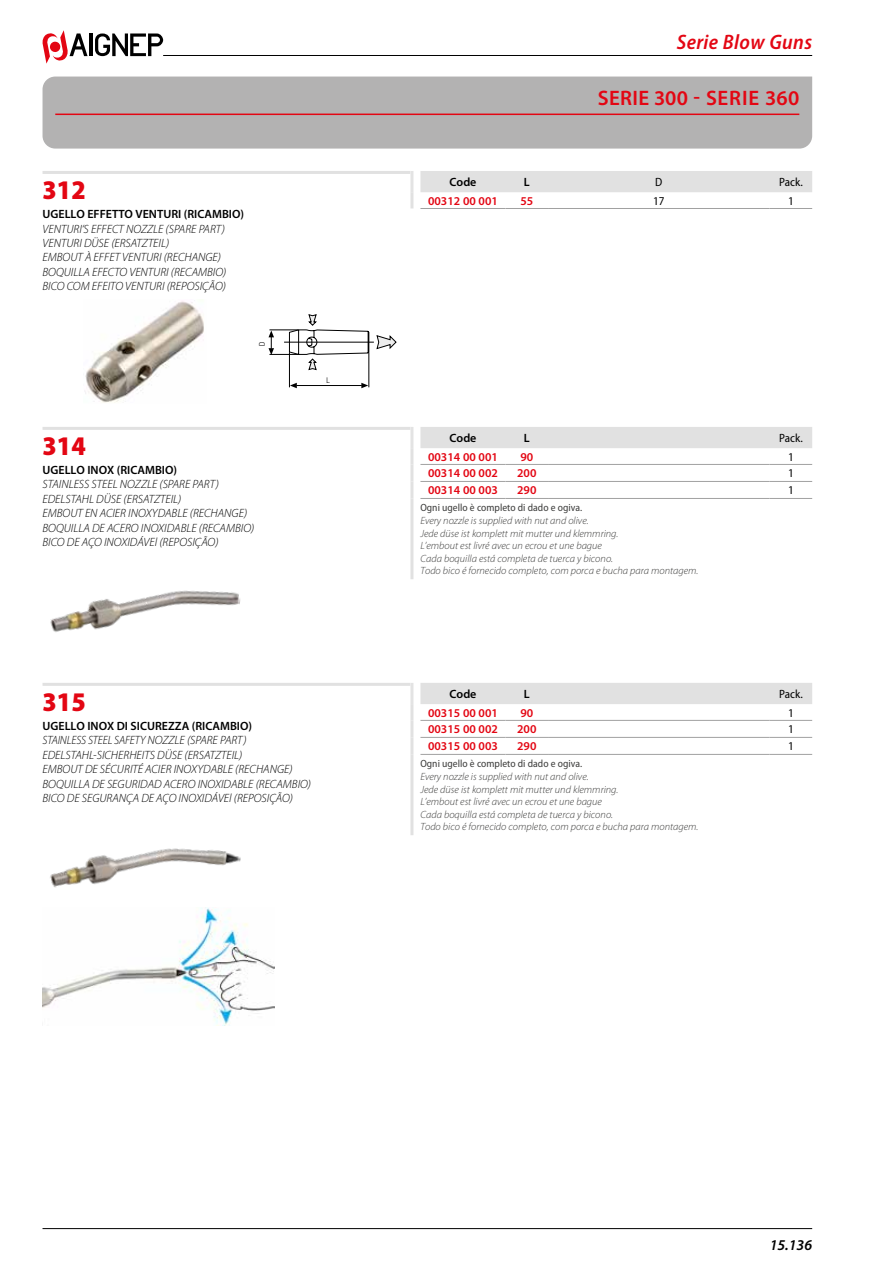
<style>
.page{position:relative;width:893px;height:1263px;background:#fff}
.page>*{position:absolute;margin:0;border:0;box-sizing:border-box;transform-origin:0 0}
.t1{font:900 semi-condensed 27px "Myriad Pro";color:#e30613}
.t2{font:600 21px "Myriad Pro";letter-spacing:.02em;color:#e30613}
.t3{font:italic 600 semi-condensed 21px "Myriad Pro";letter-spacing:.02em;color:#e30613}
.t4{font:italic 600 15px "Myriad Pro";color:#000}
.t5{font:italic 300 12px/14.4px "Myriad Pro";color:#000}
.t6{font:italic 300 12px/14.4px "Myriad Pro";color:#000;scale:.95 1}
.t7{font:600 12px "Myriad Pro";color:#000}
.t8{font:600 12px "Myriad Pro";color:#e30613}
.t9{font:semi-condensed 12px "Myriad Pro";color:#000}
.t10{font:italic 300 10.5px/12.6px "Myriad Pro";color:#3c3c3b}
.t11{font:semi-condensed 10.5px "Myriad Pro";color:#3c3c3b}
.t12{font:300 condensed 7.8px "Helvetica Neue LT Std";color:#000}
</style>
<div class="page">
<hr style="left:90px;top:33px;width:3px;height:23px;background:#000">
<svg style="left:95px;top:33px;width:68px;height:23px"></svg>
<svg style="left:42px;top:30px;width:46px;height:34px"></svg>
<hr style="left:43px;top:1228px;width:769px;height:1px;background:#000">
<hr style="left:163px;top:55px;width:649px;height:1px;background:#000">
<div style="left:43px;top:77px;width:769px;height:72px;background:#b3b2b2"></div>
<hr style="left:55px;top:114px;width:744px;height:1px;background:#e30613">
<hr style="left:43px;top:171px;width:367px;height:3px;background:#e1e1e1">
<hr style="left:43px;top:427px;width:367px;height:3px;background:#e1e1e1">
<hr style="left:43px;top:683px;width:367px;height:3px;background:#e1e1e1">
<div style="left:420px;top:171px;width:392px;height:21px;background:#e1e1e1"></div>
<hr style="left:410px;top:171px;width:3px;height:21px;background:#e3e3e3">
<hr style="left:420px;top:208px;width:85px;height:1px;background:#a1a1a1">
<hr style="left:505px;top:208px;width:43px;height:1px;background:#a1a1a1">
<hr style="left:548px;top:208px;width:222px;height:1px;background:#a1a1a1">
<hr style="left:770px;top:208px;width:42px;height:1px;background:#a1a1a1">
<hr style="left:410px;top:192px;width:3px;height:16px;background:#e1e1e1">
<hr style="left:296px;top:385px;width:66px;height:1px;background:#000">
<svg style="left:290px;top:383px;width:7px;height:5px"></svg>
<svg style="left:361px;top:383px;width:7px;height:5px"></svg>
<hr style="left:369px;top:352px;width:1px;height:35px;background:#000">
<hr style="left:289px;top:352px;width:1px;height:35px;background:#000">
<svg style="left:269px;top:314px;width:128px;height:56px"></svg>
<hr style="left:284px;top:342px;width:90px;height:1px;background:#000">
<img style="left:85px;top:300px;width:119px;height:103px">
<div style="left:420px;top:427px;width:392px;height:21px;background:#e1e1e1"></div>
<hr style="left:410px;top:427px;width:3px;height:21px;background:#e3e3e3">
<hr style="left:420px;top:464px;width:85px;height:1px;background:#a1a1a1">
<hr style="left:505px;top:464px;width:43px;height:1px;background:#a1a1a1">
<hr style="left:548px;top:464px;width:222px;height:1px;background:#a1a1a1">
<hr style="left:770px;top:464px;width:42px;height:1px;background:#a1a1a1">
<hr style="left:420px;top:481px;width:85px;height:1px;background:#a1a1a1">
<hr style="left:505px;top:481px;width:43px;height:1px;background:#a1a1a1">
<hr style="left:548px;top:481px;width:222px;height:1px;background:#a1a1a1">
<hr style="left:770px;top:481px;width:42px;height:1px;background:#a1a1a1">
<hr style="left:420px;top:498px;width:85px;height:1px;background:#a1a1a1">
<hr style="left:505px;top:498px;width:43px;height:1px;background:#a1a1a1">
<hr style="left:548px;top:498px;width:222px;height:1px;background:#a1a1a1">
<hr style="left:770px;top:498px;width:42px;height:1px;background:#a1a1a1">
<hr style="left:410px;top:448px;width:3px;height:16px;background:#e1e1e1">
<hr style="left:410px;top:464px;width:3px;height:17px;background:#e1e1e1">
<hr style="left:410px;top:481px;width:3px;height:17px;background:#e1e1e1">
<hr style="left:410px;top:498px;width:3px;height:81px;background:#e1e1e1">
<img style="left:50px;top:590px;width:191px;height:42px">
<div style="left:420px;top:683px;width:392px;height:21px;background:#e1e1e1"></div>
<hr style="left:410px;top:683px;width:3px;height:21px;background:#e3e3e3">
<hr style="left:420px;top:720px;width:85px;height:1px;background:#a1a1a1">
<hr style="left:505px;top:720px;width:43px;height:1px;background:#a1a1a1">
<hr style="left:548px;top:720px;width:222px;height:1px;background:#a1a1a1">
<hr style="left:770px;top:720px;width:42px;height:1px;background:#a1a1a1">
<hr style="left:420px;top:737px;width:85px;height:1px;background:#a1a1a1">
<hr style="left:505px;top:737px;width:43px;height:1px;background:#a1a1a1">
<hr style="left:548px;top:737px;width:222px;height:1px;background:#a1a1a1">
<hr style="left:770px;top:737px;width:42px;height:1px;background:#a1a1a1">
<hr style="left:420px;top:754px;width:85px;height:1px;background:#a1a1a1">
<hr style="left:505px;top:754px;width:43px;height:1px;background:#a1a1a1">
<hr style="left:548px;top:754px;width:222px;height:1px;background:#a1a1a1">
<hr style="left:770px;top:754px;width:42px;height:1px;background:#a1a1a1">
<hr style="left:410px;top:704px;width:3px;height:16px;background:#e1e1e1">
<hr style="left:410px;top:720px;width:3px;height:17px;background:#e1e1e1">
<hr style="left:410px;top:737px;width:3px;height:17px;background:#e1e1e1">
<hr style="left:410px;top:754px;width:3px;height:81px;background:#e1e1e1">
<img style="left:50px;top:848px;width:191px;height:40px">
<img style="left:43px;top:908px;width:232px;height:117px">
<h1 class="t1" style="left:43px;top:175px;width:45px">312</h1>
<p class="t7" style="left:43px;top:206px;width:203px">UGELLO EFFETTO VENTURI (RICAMBIO)</p>
<p class="t5" style="left:43px;top:222px;width:185px">VENTURI‘S EFFECT NOZZLE (SPARE PART)<br>VENTURI DÜSE (ERSATZTEIL)<br>EMBOUT À EFFET VENTURI (RECHANGE)<br>BOQUILLA EFECTO VENTURI (RECAMBIO)<br>BICO COM EFEITO VENTURI (REPOSIÇÃO)</p>
<p class="t12" style="left:258px;top:346px;width:6px;rotate:-90deg">D</p>
<h1 class="t1" style="left:43px;top:431px;width:45px">314</h1>
<p class="t7" style="left:43px;top:462px;width:136px">UGELLO INOX (RICAMBIO)</p>
<p class="t5" style="left:43px;top:478px;width:213px">STAINLESS STEEL NOZZLE (SPARE PART)<br>EDELSTAHL DÜSE (ERSATZTEIL)<br>EMBOUT EN ACIER INOXYDABLE (RECHANGE)<br>BOQUILLA DE ACERO INOXIDABLE (RECAMBIO)<br>BICO DE AÇO INOXIDÁVEl (REPOSIÇÃO)</p>
<p class="t12" style="left:327px;top:376px;width:5px">L</p>
<h1 class="t1" style="left:43px;top:687px;width:45px">315</h1>
<p class="t7" style="left:43px;top:718px;width:211px">UGELLO INOX DI SICUREZZA (RICAMBIO)</p>
<p class="t6" style="left:43px;top:733px;width:284px">STAINLESS STEEL SAFETY NOZZLE (SPARE PART)<br>EDELSTAHL-SICHERHEITS DÜSE (ERSATZTEIL)<br>EMBOUT DE SÉCURITÉ ACIER INOXYDABLE (RECHANGE)<br>BOQUILLA DE SEGURIDAD ACERO INOXIDABLE (RECAMBIO)<br>BICO DE SEGURANÇA DE AÇO INOXIDÁVEl (REPOSIÇÃO)</p>
<h2 class="t3" style="left:677px;top:31px;width:137px">Serie Blow Guns</h2>
<h2 class="t2" style="left:598px;top:85px;width:203px">SERIE 300 - SERIE 360</h2>
<p class="t7" style="left:449px;top:174px;width:28px">Code</p>
<p class="t7" style="left:524px;top:174px;width:7px">L</p>
<p class="t9" style="left:655px;top:176px;width:9px">D</p>
<p class="t9" style="left:779px;top:176px;width:25px">Pack.</p>
<p class="t8" style="left:428px;top:193px;width:71px">00312 00 001</p>
<p class="t8" style="left:520px;top:193px;width:14px">55</p>
<p class="t9" style="left:653px;top:194px;width:13px">17</p>
<p class="t9" style="left:788px;top:194px;width:7px">1</p>
<p class="t7" style="left:449px;top:430px;width:28px">Code</p>
<p class="t7" style="left:524px;top:430px;width:7px">L</p>
<p class="t9" style="left:779px;top:431px;width:25px">Pack.</p>
<p class="t8" style="left:428px;top:449px;width:71px">00314 00 001</p>
<p class="t8" style="left:520px;top:449px;width:14px">90</p>
<p class="t9" style="left:788px;top:450px;width:7px">1</p>
<p class="t8" style="left:428px;top:466px;width:71px">00314 00 002</p>
<p class="t8" style="left:517px;top:466px;width:21px">200</p>
<p class="t9" style="left:788px;top:467px;width:7px">1</p>
<p class="t8" style="left:428px;top:483px;width:71px">00314 00 003</p>
<p class="t8" style="left:517px;top:483px;width:21px">290</p>
<p class="t9" style="left:788px;top:484px;width:7px">1</p>
<p class="t11" style="left:420px;top:502px;width:163px">Ogni ugello è completo di dado e ogiva.</p>
<p class="t10" style="left:420px;top:514px;width:280px">Every nozzle is supplied with nut and olive.<br>Jede düse ist komplett mit mutter und klemmring.<br>L’embout est livré avec un ecrou et une bague<br>Cada boquilla está completa de tuerca y bicono.<br>Todo bico é fornecido completo, com porca e bucha para montagem.</p>
<p class="t7" style="left:449px;top:686px;width:28px">Code</p>
<p class="t7" style="left:524px;top:686px;width:7px">L</p>
<p class="t9" style="left:779px;top:687px;width:25px">Pack.</p>
<p class="t8" style="left:428px;top:705px;width:71px">00315 00 001</p>
<p class="t8" style="left:520px;top:705px;width:14px">90</p>
<p class="t9" style="left:788px;top:706px;width:7px">1</p>
<p class="t8" style="left:428px;top:722px;width:71px">00315 00 002</p>
<p class="t8" style="left:517px;top:722px;width:21px">200</p>
<p class="t9" style="left:788px;top:723px;width:7px">1</p>
<p class="t8" style="left:428px;top:739px;width:71px">00315 00 003</p>
<p class="t8" style="left:517px;top:739px;width:21px">290</p>
<p class="t9" style="left:788px;top:740px;width:7px">1</p>
<p class="t11" style="left:420px;top:758px;width:163px">Ogni ugello è completo di dado e ogiva.</p>
<p class="t10" style="left:420px;top:770px;width:280px">Every nozzle is supplied with nut and olive.<br>Jede düse ist komplett mit mutter und klemmring.<br>L’embout est livré avec un ecrou et une bague<br>Cada boquilla está completa de tuerca y bicono.<br>Todo bico é fornecido completo, com porca e bucha para montagem.</p>
<h3 class="t4" style="left:770px;top:1235px;width:44px">15.136</h3>
</div>
